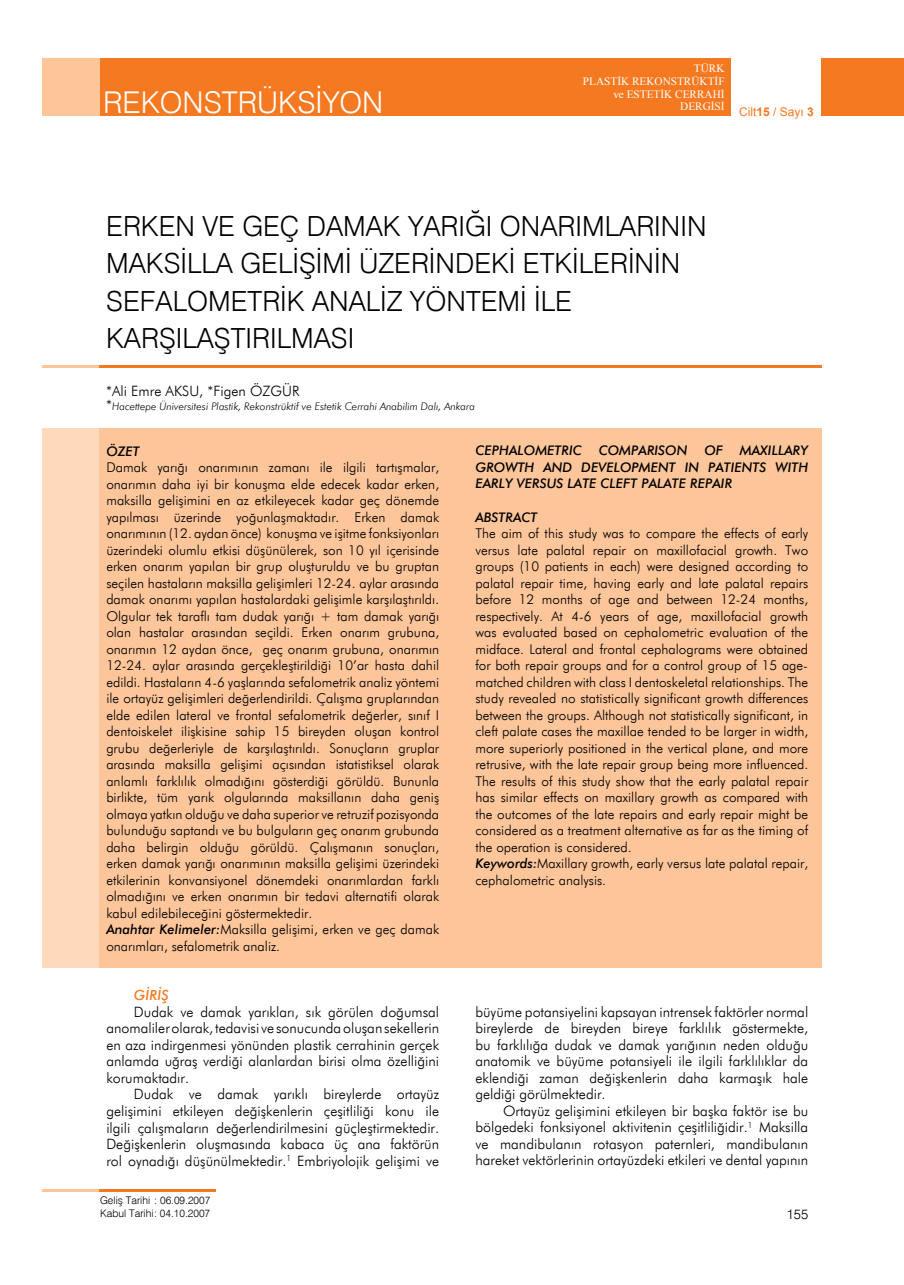
<style>
.page{position:relative;width:904px;height:1285px;background:#fff}
.page>*{position:absolute;margin:0;border:0;box-sizing:border-box;transform-origin:0 0}
.t1{font:300 30px "Swiss 721 BT";color:#fff}
.t2{font:300 27.75px/37.5px "Swiss 721 BT";color:#000}
.t3{font:300 14.25px/16.5px "Futura BT";color:#000;text-align:justify}
.t4{font:italic 500 14.25px "Futura BT";color:#f47920}
.t5{font:300 13.5px/16.5px "Futura BT";color:#000}
.t6{font:italic 500 13.5px/16.5px "Futura BT";color:#000;text-align:justify}
.t7{font:300 13.5px "Swiss 721 BT";color:#000}
.t8{font:12px "Arial";color:#f47920}
.t9{font:11.25px/12.8px "Times New Roman";color:#fff;text-align:right}
.t10{font:italic 300 10.5px "Futura BT";color:#000}
.t11{font:300 10.5px/12.8px "Swiss 721 BT";color:#000}
.s1{font-weight:700}
.s2{font-style:normal;font-size:14.25px}
.s3{font-weight:500;font-style:italic}
</style>
<div class="page">
<hr style="left:43px;top:1189px;width:173px;height:2px;background:#f47920">
<hr style="left:43px;top:1189px;width:56px;height:2px;background:#fcc59a">
<div style="left:43px;top:428px;width:779px;height:540px;background:#fcc59a"></div>
<div style="left:43px;top:428px;width:56px;height:540px;background:#fed9bc"></div>
<hr style="left:43px;top:365px;width:779px;height:3px;background:#f47920">
<hr style="left:43px;top:365px;width:56px;height:3px;background:#fcc59a">
<div style="left:45px;top:59px;width:686px;height:57px;background:#f47920"></div>
<div style="left:822px;top:59px;width:82px;height:57px;background:#f47920"></div>
<div style="left:43px;top:59px;width:57px;height:57px;background:#fcc59a"></div>
<h1 class="t1" style="left:103px;top:84px;width:282px">REKONSTRÜKSİYON</h1>
<p class="t9" style="left:583px;top:62px;width:143px">TÜRK<br>PLASTİK REKONSTRÜKTİF ve ESTETİK CERRAHİ<br>DERGİSİ</p>
<p class="t8" style="left:739px;top:104px;width:76px">Cilt<span class="s1">15</span> / Sayı <span class="s1">3</span></p>
<h2 class="t2" style="left:106px;top:207px;width:602px">ERKEN VE GEÇ DAMAK YARIĞI ONARIMLARININ MAKSİLLA GELİŞİMİ ÜZERİNDEKİ ETKİLERİNİN SEFALOMETRİK ANALİZ YÖNTEMİ İLE KARŞILAŞTIRILMASI</h2>
<p class="t3" style="left:106px;top:382px;width:167px">*Ali Emre Aksu, *Figen Özgür</p>
<p class="t10" style="left:106px;top:400px;width:370px"><span class="s2">*</span>Hacettepe Üniversitesi Plastik, Rekonstrüktif ve Estetik Cerrahi Anabilim Dalı, Ankara</p>
<p class="t6" style="left:106px;top:442px;width:21px">Özet</p>
<p class="t5" style="left:106px;top:459px;width:334px">Damak yarığı onarımının zamanı ile ilgili tartışmalar, onarımın daha iyi bir konuşma elde edecek kadar erken, maksilla gelişimini en az etkileyecek kadar geç dönemde yapılması üzerinde yoğunlaşmaktadır. Erken damak onarımının (12. aydan önce) konuşma ve işitme fonksiyonları üzerindeki olumlu etkisi düşünülerek, son 10 yıl içerisinde erken onarım yapılan bir grup oluşturuldu ve bu gruptan seçilen hastaların maksilla gelişimleri 12-24. aylar arasında damak onarımı yapılan hastalardaki gelişimle karşılaştırıldı.<br>Olgular tek taraflı tam dudak yarığı + tam damak yarığı olan hastalar arasından seçildi. Erken onarım grubuna, onarımın 12 aydan önce, geç onarım grubuna, onarımın 12-24. aylar arasında gerçekleştirildiği 10’ar hasta dahil edildi. Hastaların 4-6 yaşlarında sefalometrik analiz yöntemi ile ortayüz gelişimleri değerlendirildi. Çalışma gruplarından elde edilen lateral ve frontal sefalometrik değerler, sınıf I dentoiskelet ilişkisine sahip 15 bireyden oluşan kontrol grubu değerleriyle de karşılaştırıldı. Sonuçların gruplar arasında maksilla gelişimi açısından istatistiksel olarak anlamlı farklılık olmadığını gösterdiği görüldü. Bununla birlikte, tüm yarık olgularında maksillanın daha geniş olmaya yatkın olduğu ve daha superior ve retruzif pozisyonda bulunduğu saptandı ve bu bulguların geç onarım grubunda daha belirgin olduğu görüldü. Çalışmanın sonuçları, erken damak yarığı onarımının maksilla gelişimi üzerindeki etkilerinin konvansiyonel dönemdeki onarımlardan farklı olmadığını ve erken onarımın bir tedavi alternatifi olarak kabul edilebileceğini göstermektedir.<br><span class="s3">Anahtar Kelimeler:</span>Maksilla gelişimi, erken ve geç damak onarımları, sefalometrik analiz.</p>
<p class="t6" style="left:475px;top:442px;width:334px">CEPHALOMETRIC COMPARISON OF MAXILLARY GROWTH AND DEVELOPMENT IN PATIENTS WITH EARLY VERSUS LATE CLEFT PALATE REPAIR</p>
<p class="t6" style="left:475px;top:508px;width:48px">Abstract</p>
<p class="t5" style="left:475px;top:524px;width:334px">The aim of this study was to compare the effects of early versus late palatal repair on maxillofacial growth. Two groups (10 patients in each) were designed according to palatal repair time, having early and late palatal repairs before 12 months of age and between 12-24 months, respectively. At 4-6 years of age, maxillofacial growth was evaluated based on cephalometric evaluation of the midface. Lateral and frontal cephalograms were obtained for both repair groups and for a control group of 15 age&shy;matched children with class I dentoskeletal relationships. The study revealed no statistically significant growth differences between the groups. Although not statistically significant, in cleft palate cases the maxillae tended to be larger in width, more superiorly positioned in the vertical plane, and more retrusive, with the late repair group being more influenced.<br>The results of this study show that the early palatal repair has similar effects on maxillary growth as compared with the outcomes of the late repairs and early repair might be considered as a treatment alternative as far as the timing of the operation is considered.<br><span class="s3">Keywords:</span>Maxillary growth, early versus late palatal repair, cephalometric analysis.</p>
<p class="t4" style="left:134px;top:986px;width:36px">GİRİŞ</p>
<p class="t3" style="left:106px;top:1003px;width:334px;text-indent:28px">Dudak ve damak yarıkları, sık görülen doğumsal anomaliler olarak, tedavisi ve sonucunda oluşan sekellerin en aza indirgenmesi yönünden plastik cerrahinin gerçek anlamda uğraş verdiği alanlardan birisi olma özelliğini korumaktadır.</p>
<p class="t3" style="left:106px;top:1085px;width:334px;text-indent:28px">Dudak ve damak yarıklı bireylerde ortayüz gelişimini etkileyen değişkenlerin çeşitliliği konu ile ilgili çalışmaların değerlendirilmesini güçleştirmektedir.<br>Değişkenlerin oluşmasında kabaca üç ana faktörün rol oynadığı düşünülmektedir.<sup>1</sup> Embriyolojik gelişimi ve</p>
<p class="t11" style="left:100px;top:1193px;width:112px">Geliş Tarihi : 06.09.2007<br>Kabul Tarihi: 04.10.2007</p>
<p class="t3" style="left:475px;top:1003px;width:334px">büyüme potansiyelini kapsayan intrensek faktörler normal bireylerde de bireyden bireye farklılık göstermekte, bu farklılığa dudak ve damak yarığının neden olduğu anatomik ve büyüme potansiyeli ile ilgili farklılıklar da eklendiği zaman değişkenlerin daha karmaşık hale geldiği görülmektedir.</p>
<p class="t3" style="left:475px;top:1102px;width:334px;text-indent:28px">Ortayüz gelişimini etkileyen bir başka faktör ise bu bölgedeki fonksiyonel aktivitenin çeşitliliğidir.<sup>1</sup> Maksilla ve mandibulanın rotasyon paternleri, mandibulanın hareket vektörlerinin ortayüzdeki etkileri ve dental yapının</p>
<p class="t7" style="left:786px;top:1205px;width:23px">155</p>
</div>
